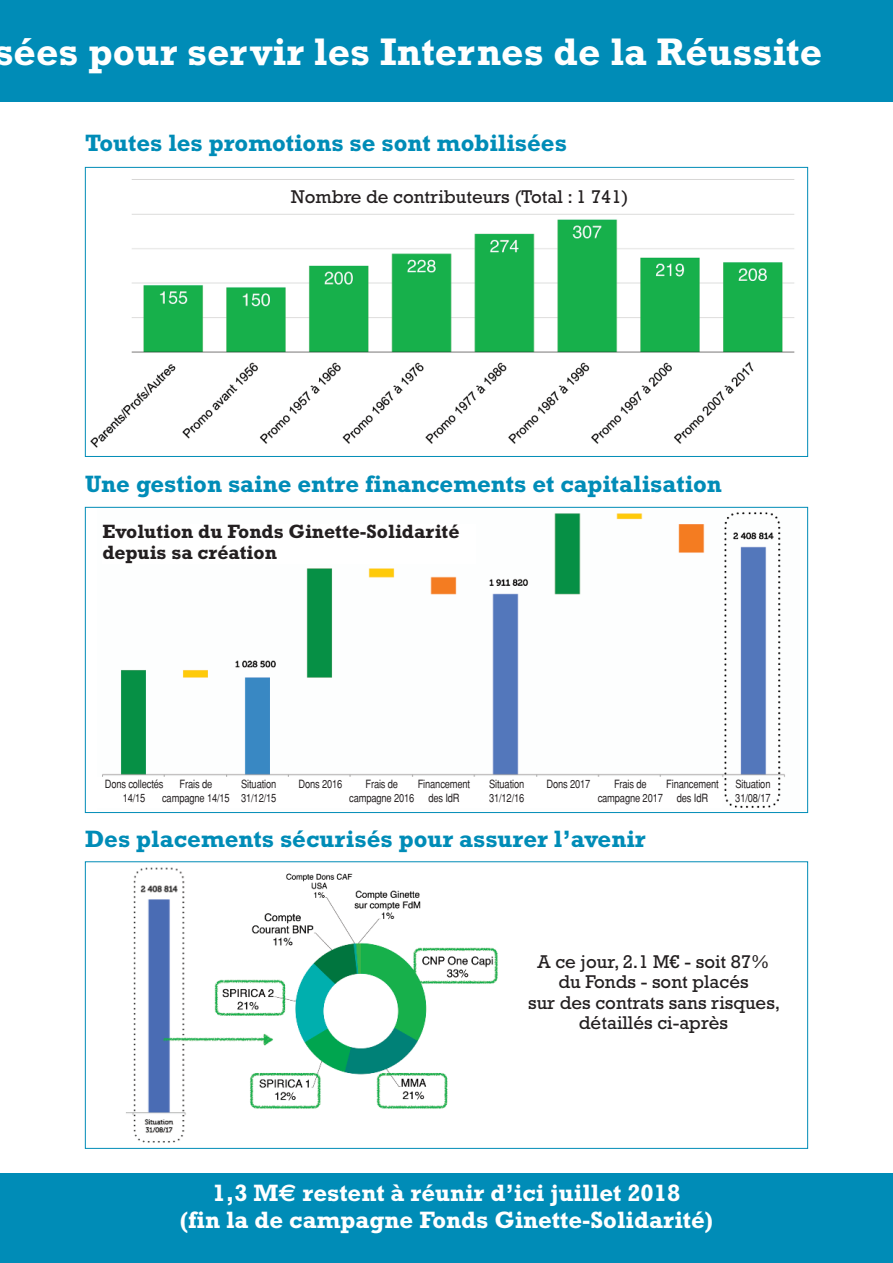
<style>
.page{position:relative;width:893px;height:1263px;background:#fff}
.page>*{position:absolute;margin:0;border:0;box-sizing:border-box;transform-origin:0 0}
.t1{font:700 39px "Rockwell";letter-spacing:.005em;color:#fff}
.t2{font:700 24px "Rockwell";color:#008cb7}
.t3{font:700 24px/27px "Rockwell";color:#fff;text-align:center}
.t4{font:700 19.5px/21px "Rockwell";color:#231f20}
.t5{font:18.75px/20.2px "Rockwell";color:#231f20;text-align:center}
.t6{font:condensed 11.4px/13.6px "Helvetica";letter-spacing:-.015em;color:#231f20;text-align:center}
.s1{font-family:"Euro Sans"}
</style>
<div class="page">
<img style="left:126px;top:867px;width:372px;height:276px">
<img style="left:102px;top:512px;width:683px;height:296px">
<div style="left:92px;top:777px;width:630px;height:30px;background:#fff"></div>
<div style="left:0;top:1174px;width:893px;height:89px;background:#008cb7"></div>
<div style="left:0;top:0;width:893px;height:102px;background:#008cb7"></div>
<img style="left:90px;top:179px;width:705px;height:269px">
<div style="left:131px;top:190px;width:658px;height:21px;background:#fff"></div>
<div style="left:102px;top:525px;width:374px;height:39px;background:#fff"></div>
<h1 class="t1" style="left:-6px;top:29px;width:830px">sées pour servir les Internes de la Réussite</h1>
<h2 class="t2" style="left:85px;top:129px;width:483px">Toutes les promotions se sont mobilisées</h2>
<h3 class="t5" style="left:291px;top:186px;width:339px">Nombre de contributeurs (Total : 1 741)</h3>
<h2 class="t2" style="left:85px;top:469px;width:638px">Une gestion saine entre financements et capitalisation</h2>
<h3 class="t4" style="left:102px;top:521px;width:359px">Evolution du Fonds Ginette-Solidarité depuis sa création</h3>
<p class="t6" style="left:105px;top:777px;width:60px">Dons collectés<br>14/15</p>
<p class="t6" style="left:162px;top:777px;width:69px">Frais de campagne 14/15</p>
<p class="t6" style="left:241px;top:777px;width:37px;text-align:left">Situation<br>31/12/15</p>
<p class="t6" style="left:298px;top:777px;width:46px">Dons 2016</p>
<p class="t6" style="left:349px;top:777px;width:67px">Frais de campagne 2016</p>
<p class="t6" style="left:418px;top:777px;width:54px">Financement des IdR</p>
<p class="t6" style="left:489px;top:777px;width:37px;text-align:left">Situation<br>31/12/16</p>
<p class="t6" style="left:546px;top:777px;width:46px">Dons 2017</p>
<p class="t6" style="left:598px;top:777px;width:67px">Frais de campagne 2017</p>
<p class="t6" style="left:666px;top:777px;width:54px">Financement des IdR</p>
<p class="t6" style="left:735px;top:777px;width:37px;text-align:left">Situation<br>31/08/17</p>
<h2 class="t2" style="left:85px;top:825px;width:562px">Des placements sécurisés pour assurer l’avenir</h2>
<h3 class="t5" style="left:528px;top:951px;width:254px">A ce jour, 2.1 M€ - soit 87% du Fonds - sont placés<br>sur des contrats sans risques, détaillés ci-après</h3>
<h2 class="t3" style="left:180px;top:1179px;width:535px">1,3 M<span class="s1">€</span> restent à réunir d’ici juillet 2018<br>(fin la de campagne Fonds Ginette-Solidarité)</h2>
</div>
